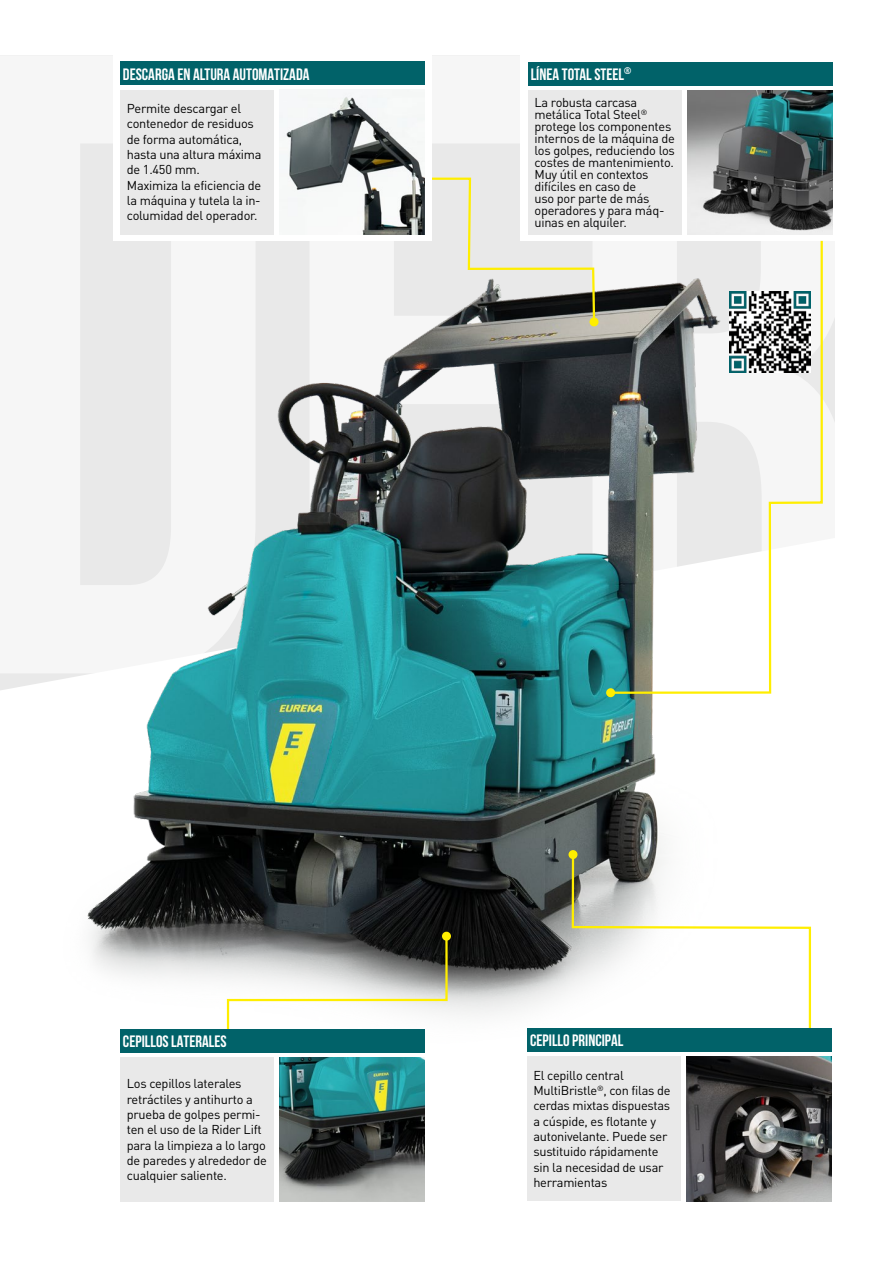
<style>
.page{position:relative;width:893px;height:1263px;background:#fff}
.page>*{position:absolute;margin:0;border:0;box-sizing:border-box;transform-origin:0 0}
.t1{font:700 16.5px "Bebas Neue";color:#fff}
.t2{font:12.75px/15.3px "DIN Pro";letter-spacing:-.02em;color:#000}
.t3{font:12.75px/12px "DIN Pro";letter-spacing:-.02em;color:#020203}
</style>
<div class="page">
<div style="left:0;top:55px;width:837px;height:1153px;background:#e9e9e9"></div>
<div style="left:0;top:685px;width:836px;height:523px;background:#fff"></div>
<img style="left:29px;top:267px;width:807px;height:813px">
<svg style="left:395px;top:176px;width:201px;height:148px"></svg>
<div style="left:590px;top:317px;width:8px;height:9px;background:#fe0;border-radius:50%"></div>
<svg style="left:571px;top:852px;width:241px;height:176px;background:#eeeee9"></svg>
<div style="left:568px;top:850px;width:9px;height:9px;background:#fe0;border-radius:50%"></div>
<img style="left:279px;top:1057px;width:145px;height:145px">
<div style="left:113px;top:55px;width:318px;height:186px;background:#fff"></div>
<div style="left:521px;top:55px;width:317px;height:186px;background:#fff"></div>
<svg style="left:608px;top:240px;width:216px;height:455px"></svg>
<div style="left:606px;top:688px;width:9px;height:9px;background:#fe0;border-radius:50%"></div>
<img style="left:688px;top:90px;width:144px;height:145px">
<div style="left:0;top:707px;width:30px;height:501px;background:#fff"></div>
<svg style="left:226px;top:934px;width:223px;height:107px"></svg>
<div style="left:442px;top:932px;width:9px;height:9px;background:#fe0;border-radius:50%"></div>
<img style="left:280px;top:90px;width:145px;height:144px">
<img style="left:686px;top:1056px;width:145px;height:145px">
<div style="left:836px;top:0;width:57px;height:1263px;background:#fff"></div>
<div style="left:120px;top:1057px;width:153px;height:145px;background:#e9e9e9"></div>
<div style="left:120px;top:90px;width:154px;height:144px;background:#e9e9e9"></div>
<div style="left:527px;top:1056px;width:153px;height:145px;background:#e9e9e9"></div>
<div style="left:120px;top:1029px;width:305px;height:24px;background:#016269"></div>
<div style="left:120px;top:62px;width:305px;height:23px;background:#016269"></div>
<div style="left:527px;top:1028px;width:304px;height:24px;background:#016269"></div>
<div style="left:528px;top:90px;width:153px;height:145px;background:#e9e9e9"></div>
<div style="left:528px;top:62px;width:304px;height:23px;background:#016269"></div>
<img style="left:729px;top:292px;width:81px;height:81px">
<p class="t1" style="left:123px;top:65px;width:188px">DESCARGA EN ALTURA AUTOMATIZADA</p>
<p class="t2" style="left:127px;top:100px;width:136px">Permite descargar el contenedor de residuos de forma automática, hasta una altura máxima de 1.450 mm.<br>Maximiza la eficiencia de la máquina y tutela la in&shy;columidad del operador.</p>
<p class="t1" style="left:531px;top:65px;width:102px">LÍNEA TOTAL STEEL<sup>®</sup></p>
<p class="t3" style="left:534px;top:95px;width:142px">La robusta carcasa metálica Total Steel<sup>® </sup>protege los componentes internos de la máquina de los golpes, reduciendo los costes de mantenimiento.<br>Muy útil en contextos difíciles en caso de<br>uso por parte de más operadores y para máq&shy;uinas en alquiler.</p>
<p class="t1" style="left:123px;top:1032px;width:105px">CEPILLOS LATERALES</p>
<p class="t2" style="left:127px;top:1075px;width:142px">Los cepillos laterales retráctiles y antihurto a prueba de golpes permi&shy;ten el uso de la Rider Lift para la limpieza a lo largo de paredes y alrededor de cualquier saliente.</p>
<p class="t1" style="left:530px;top:1031px;width:95px">CEPILLO PRINCIPAL</p>
<p class="t2" style="left:533px;top:1066px;width:139px">El cepillo central<br>MultiBristle<sup>®</sup>, con filas de cerdas mixtas dispuestas a cúspide, es flotante y autonivelante. Puede ser sustituido rápidamente sin la necesidad de usar herramientas</p>
</div>
